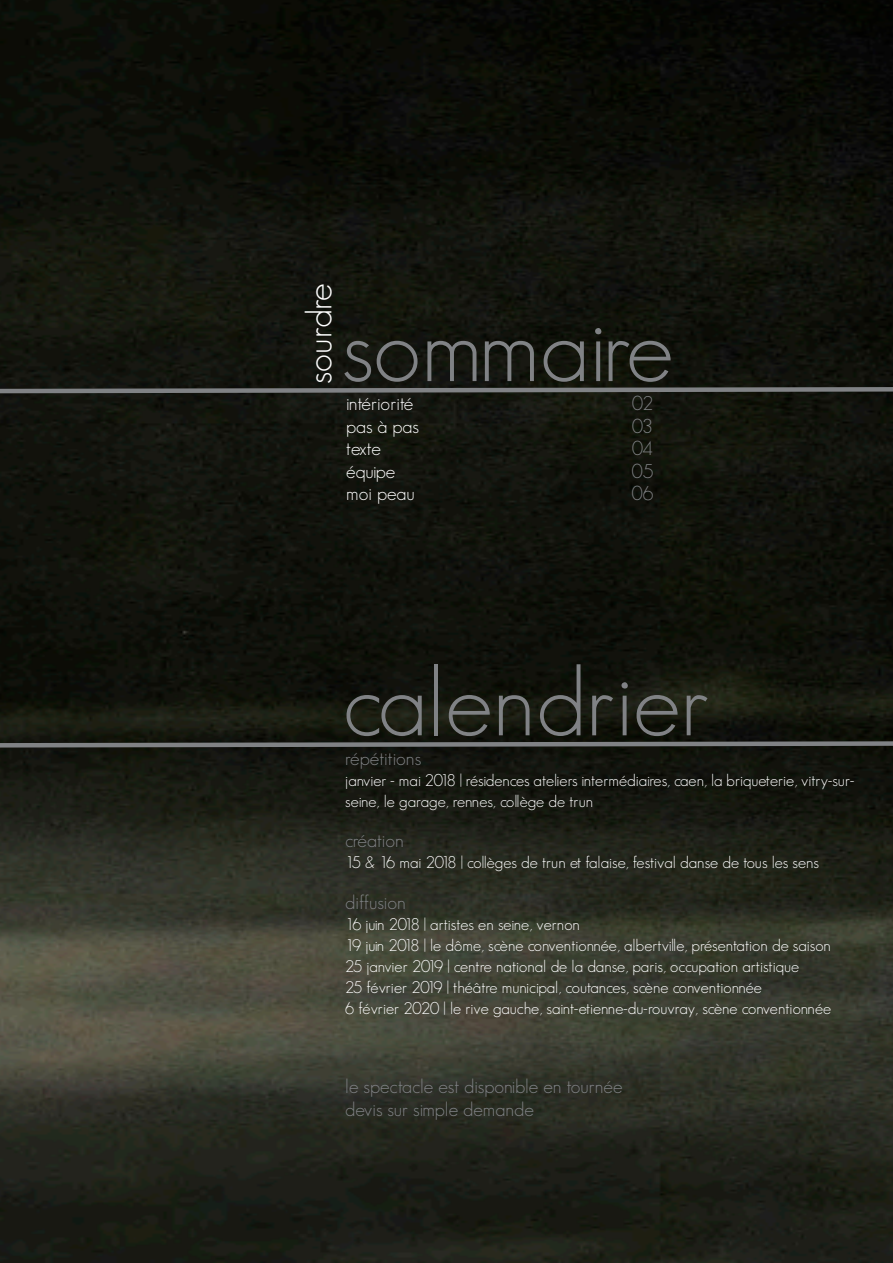
<style>
.page{position:relative;width:893px;height:1263px;background:#fff}
.page>*{position:absolute;margin:0;border:0;box-sizing:border-box;transform-origin:0 0}
.t1{font:300 96px "Geosans";color:#808285}
.t2{font:300 36px "Geosans";color:#fff}
.t3{font:300 19.5px/22.5px "Geosans";color:#808285}
.t4{font:300 19.5px "Geosans";color:#fff}
.t5{font:300 16.5px/21px "Geosans";color:#fff}
</style>
<div class="page">
<img style="left:0;top:0;width:893px;height:1263px">
<svg style="left:0;top:384px;width:893px;height:12px;background:#3b3d3a"></svg>
<svg style="left:0;top:739px;width:893px;height:11px;background:#3d3f3c"></svg>
<h2 class="t2" style="left:299px;top:384px;width:102px;rotate:-90deg">sourdre</h2>
<h1 class="t1" style="left:341px;top:294px;width:333px">sommaire</h1>
<p class="t4" style="left:346px;top:393px;width:69px">intériorité</p>
<p class="t3" style="left:632px;top:392px;width:23px">02</p>
<p class="t4" style="left:346px;top:415px;width:74px">pas à pas</p>
<p class="t3" style="left:632px;top:415px;width:22px">03</p>
<p class="t4" style="left:346px;top:438px;width:36px">texte</p>
<p class="t3" style="left:632px;top:437px;width:22px">04</p>
<p class="t4" style="left:346px;top:460px;width:51px">équipe</p>
<p class="t3" style="left:632px;top:460px;width:23px">05</p>
<p class="t4" style="left:346px;top:483px;width:70px">moi peau</p>
<p class="t3" style="left:632px;top:482px;width:23px">06</p>
<h1 class="t1" style="left:342px;top:649px;width:370px">calendrier</h1>
<p class="t3" style="left:345px;top:746px;width:77px">répétitions</p>
<p class="t5" style="left:345px;top:769px;width:511px">janvier - mai 2018 | résidences ateliers intermédiaires, caen, la briqueterie, vitry-sur&shy;seine, le garage, rennes, collège de trun</p>
<p class="t3" style="left:345px;top:829px;width:60px">création</p>
<p class="t5" style="left:345px;top:852px;width:475px">15 &amp; 16 mai 2018 | collèges de trun et falaise, festival danse de tous les sens</p>
<p class="t3" style="left:345px;top:890px;width:62px">diffusion</p>
<p class="t5" style="left:345px;top:913px;width:487px">16 juin 2018 | artistes en seine, vernon<br>19 juin 2018 | le dôme, scène conventionnée, albertville, présentation de saison 25 janvier 2019 | centre national de la danse, paris, occupation artistique<br>25 février 2019 | théâtre municipal, coutances, scène conventionnée<br>6 février 2020 | le rive gauche, saint-etienne-du-rouvray, scène conventionnée</p>
<p class="t3" style="left:345px;top:1075px;width:279px">le spectacle est disponible en tournée devis sur simple demande</p>
</div>
